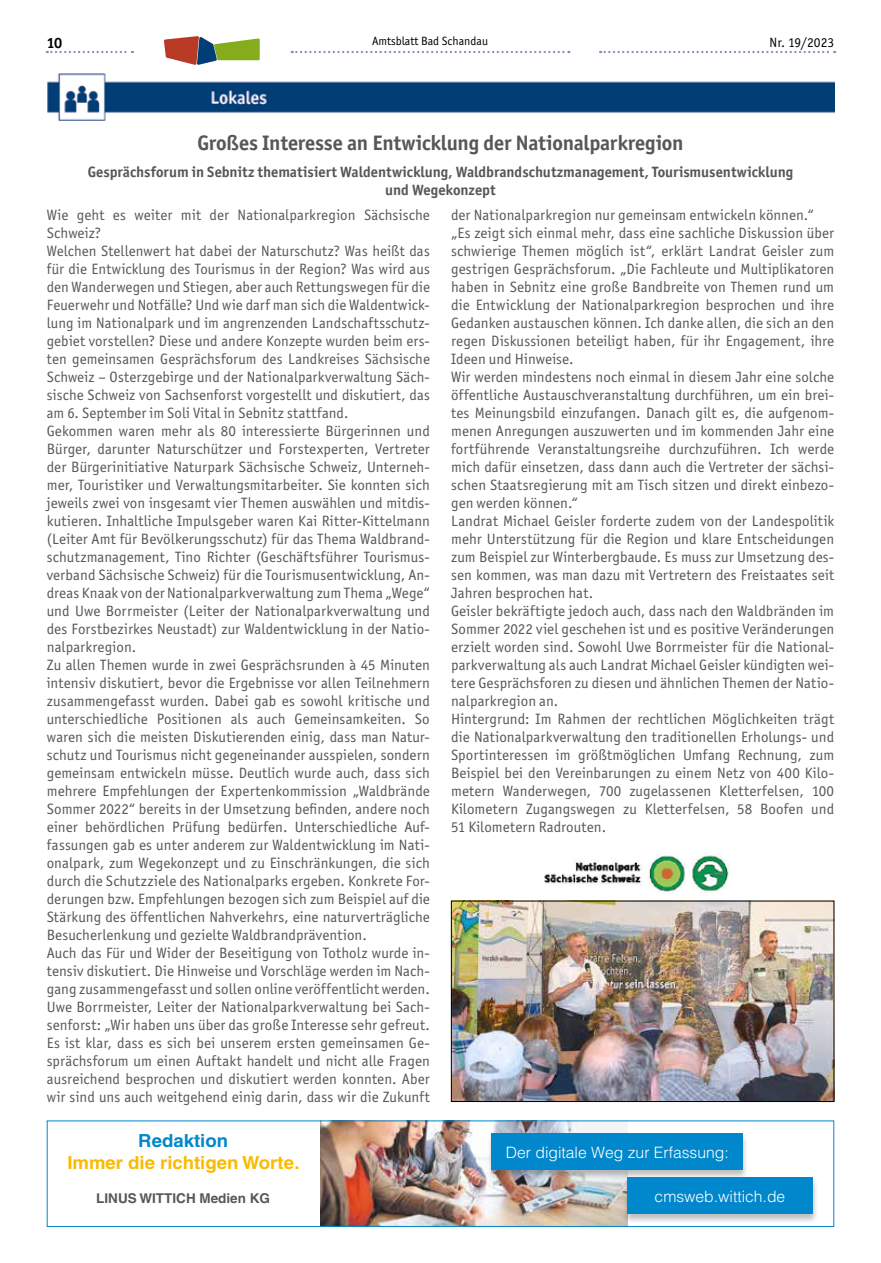
<style>
.page{position:relative;width:881px;height:1263px;background:#fff}
.page>*{position:absolute;margin:0;border:0;box-sizing:border-box;transform-origin:0 0}
.t1{font:700 21px "Officina San ITC";letter-spacing:-.01em;color:#575756}
.t2{font:700 18px "Helvetica LT";color:#fbba00}
.t3{font:700 18px "Helvetica LT";color:#0087cc}
.t4{font:300 15.6px "Helvetica LT";color:#fff}
.t5{font:15px/18px "Officina San ITC";letter-spacing:.005em;color:#575756}
.t6{font:700 15px/18px "Officina San ITC";color:#575756;text-align:center}
.t7{font:700 15px "Officina San ITC";color:#000}
.t8{font:700 13.5px "Helvetica LT";color:#575756}
.t9{font:13.5px "Officina San ITC";color:#000}
.t10{font:12px "Officina San ITC";color:#000}
</style>
<div class="page">
<svg style="left:291px;top:51px;width:278px;height:2px"></svg>
<svg style="left:47px;top:51px;width:86px;height:2px"></svg>
<svg style="left:600px;top:51px;width:234px;height:2px"></svg>
<svg style="left:164px;top:36px;width:95px;height:29px"></svg>
<img style="left:544px;top:855px;width:185px;height:37px">
<img style="left:453px;top:903px;width:378px;height:197px">
<div style="left:451px;top:901px;width:382px;height:201px;border:1px solid #000"></div>
<img style="left:47px;top:73px;width:379px;height:48px">
<img style="left:426px;top:81px;width:149px;height:32px">
<img style="left:575px;top:81px;width:141px;height:32px">
<img style="left:716px;top:81px;width:117px;height:32px">
<img style="left:320px;top:1122px;width:307px;height:103px">
<div style="left:487px;top:1132px;width:261px;height:48px;background:#000;opacity:.26"></div>
<div style="left:491px;top:1133px;width:251px;height:37px;background:#0087cc"></div>
<div style="left:622px;top:1177px;width:196px;height:47px;background:#000;opacity:.26"></div>
<div style="left:627px;top:1178px;width:185px;height:36px;background:#0087cc"></div>
<div style="left:47px;top:1120px;width:786px;height:107px;border:1px solid #0087cc"></div>
<p class="t7" style="left:47px;top:34px;width:17px">10</p>
<p class="t10" style="left:372px;top:34px;width:117px">Amtsblatt Bad Schandau</p>
<p class="t9" style="left:769px;top:34px;width:66px">Nr. 19/2023</p>
<h1 class="t1" style="left:197px;top:130px;width:487px">Großes Interesse an Entwicklung der Nationalparkregion</h1>
<p class="t6" style="left:88px;top:163px;width:706px">Gesprächsforum in Sebnitz thematisiert Waldentwicklung, Waldbrandschutzmanagement, Tourismusentwicklung und Wegekonzept</p>
<p class="t5" style="left:47px;top:206px;width:384px">Wie geht es weiter mit der Nationalparkregion Sächsische Schweiz?<br>Welchen Stellenwert hat dabei der Naturschutz? Was heißt das für die Entwicklung des Tourismus in der Region? Was wird aus den Wanderwegen und Stiegen, aber auch Rettungswegen für die Feuerwehr und Notfälle? Und wie darf man sich die Waldentwick&shy;lung im Nationalpark und im angrenzenden Landschaftsschutz&shy;gebiet vorstellen? Diese und andere Konzepte wurden beim ers&shy;ten gemeinsamen Gesprächsforum des Landkreises Sächsische Schweiz – Osterzgebirge und der Nationalparkverwaltung Säch&shy;sische Schweiz von Sachsenforst vorgestellt und diskutiert, das am 6. September im Soli Vital in Sebnitz stattfand.<br>Gekommen waren mehr als 80 interessierte Bürgerinnen und Bürger, darunter Naturschützer und Forstexperten, Vertreter der Bürgerinitiative Naturpark Sächsische Schweiz, Unterneh&shy;mer, Touristiker und Verwaltungsmitarbeiter. Sie konnten sich jeweils zwei von insgesamt vier Themen auswählen und mitdis&shy;kutieren. Inhaltliche Impulsgeber waren Kai Ritter-Kittelmann (Leiter Amt für Bevölkerungsschutz) für das Thema Waldbrand&shy;schutzmanagement, Tino Richter (Geschäftsführer Tourismus&shy;verband Sächsische Schweiz) für die Tourismusentwicklung, An&shy;dreas Knaak von der Nationalparkverwaltung zum Thema „Wege“ und Uwe Borrmeister (Leiter der Nationalparkverwaltung und des Forstbezirkes Neustadt) zur Waldentwicklung in der Natio&shy;nalparkregion.<br>Zu allen Themen wurde in zwei Gesprächsrunden à 45 Minuten intensiv diskutiert, bevor die Ergebnisse vor allen Teilnehmern zusammengefasst wurden. Dabei gab es sowohl kritische und unterschiedliche Positionen als auch Gemeinsamkeiten. So waren sich die meisten Diskutierenden einig, dass man Natur&shy;schutz und Tourismus nicht gegeneinander ausspielen, sondern gemeinsam entwickeln müsse. Deutlich wurde auch, dass sich mehrere Empfehlungen der Expertenkommission „Waldbrände Sommer 2022“ bereits in der Umsetzung befinden, andere noch einer behördlichen Prüfung bedürfen. Unterschiedliche Auf&shy;fassungen gab es unter anderem zur Waldentwicklung im Nati&shy;onalpark, zum Wegekonzept und zu Einschränkungen, die sich durch die Schutzziele des Nationalparks ergeben. Konkrete For&shy;derungen bzw. Empfehlungen bezogen sich zum Beispiel auf die Stärkung des öffentlichen Nahverkehrs, eine naturverträgliche Besucherlenkung und gezielte Waldbrandprävention.<br>Auch das Für und Wider der Beseitigung von Totholz wurde in&shy;tensiv diskutiert. Die Hinweise und Vorschläge werden im Nach&shy;gang zusammengefasst und sollen online veröffentlicht werden.<br>Uwe Borrmeister, Leiter der Nationalparkverwaltung bei Sach&shy;senforst: „Wir haben uns über das große Interesse sehr gefreut.<br>Es ist klar, dass es sich bei unserem ersten gemeinsamen Ge&shy;sprächsforum um einen Auftakt handelt und nicht alle Fragen ausreichend besprochen und diskutiert werden konnten. Aber wir sind uns auch weitgehend einig darin, dass wir die Zukunft</p>
<p class="t5" style="left:451px;top:206px;width:384px">der Nationalparkregion nur gemeinsam entwickeln können.“ „Es zeigt sich einmal mehr, dass eine sachliche Diskussion über schwierige Themen möglich ist“, erklärt Landrat Geisler zum gestrigen Gesprächsforum. „Die Fachleute und Multiplikatoren haben in Sebnitz eine große Bandbreite von Themen rund um die Entwicklung der Nationalparkregion besprochen und ihre Gedanken austauschen können. Ich danke allen, die sich an den regen Diskussionen beteiligt haben, für ihr Engagement, ihre Ideen und Hinweise.<br>Wir werden mindestens noch einmal in diesem Jahr eine solche öffentliche Austauschveranstaltung durchführen, um ein brei&shy;tes Meinungsbild einzufangen. Danach gilt es, die aufgenom&shy;menen Anregungen auszuwerten und im kommenden Jahr eine fortführende Veranstaltungsreihe durchzuführen. Ich werde mich dafür einsetzen, dass dann auch die Vertreter der sächsi&shy;schen Staatsregierung mit am Tisch sitzen und direkt einbezo&shy;gen werden können.“<br>Landrat Michael Geisler forderte zudem von der Landespolitik mehr Unterstützung für die Region und klare Entscheidungen zum Beispiel zur Winterbergbaude. Es muss zur Umsetzung des&shy;sen kommen, was man dazu mit Vertretern des Freistaates seit Jahren besprochen hat.<br>Geisler bekräftigte jedoch auch, dass nach den Waldbränden im Sommer 2022 viel geschehen ist und es positive Veränderungen erzielt worden sind. Sowohl Uwe Borrmeister für die National&shy;parkverwaltung als auch Landrat Michael Geisler kündigten wei&shy;tere Gesprächsforen zu diesen und ähnlichen Themen der Natio&shy;nalparkregion an.<br>Hintergrund: Im Rahmen der rechtlichen Möglichkeiten trägt die Nationalparkverwaltung den traditionellen Erholungs- und Sportinteressen im größtmöglichen Umfang Rechnung, zum Beispiel bei den Vereinbarungen zu einem Netz von 400 Kilo&shy;metern Wanderwegen, 700 zugelassenen Kletterfelsen, 100<br>Kilometern Zugangswegen zu Kletterfelsen, 58 Boofen und 51 Kilometern Radrouten.</p>
<p class="t3" style="left:138px;top:1130px;width:91px">Redaktion</p>
<p class="t2" style="left:67px;top:1151px;width:234px">Immer die richtigen Worte.</p>
<p class="t8" style="left:96px;top:1190px;width:175px">LINUS WITTICH Medien KG</p>
<p class="t4" style="left:654px;top:1187px;width:132px">cmsweb.wittich.de</p>
<p class="t4" style="left:505px;top:1142px;width:224px">Der digitale Weg zur Erfassung:</p>
</div>
